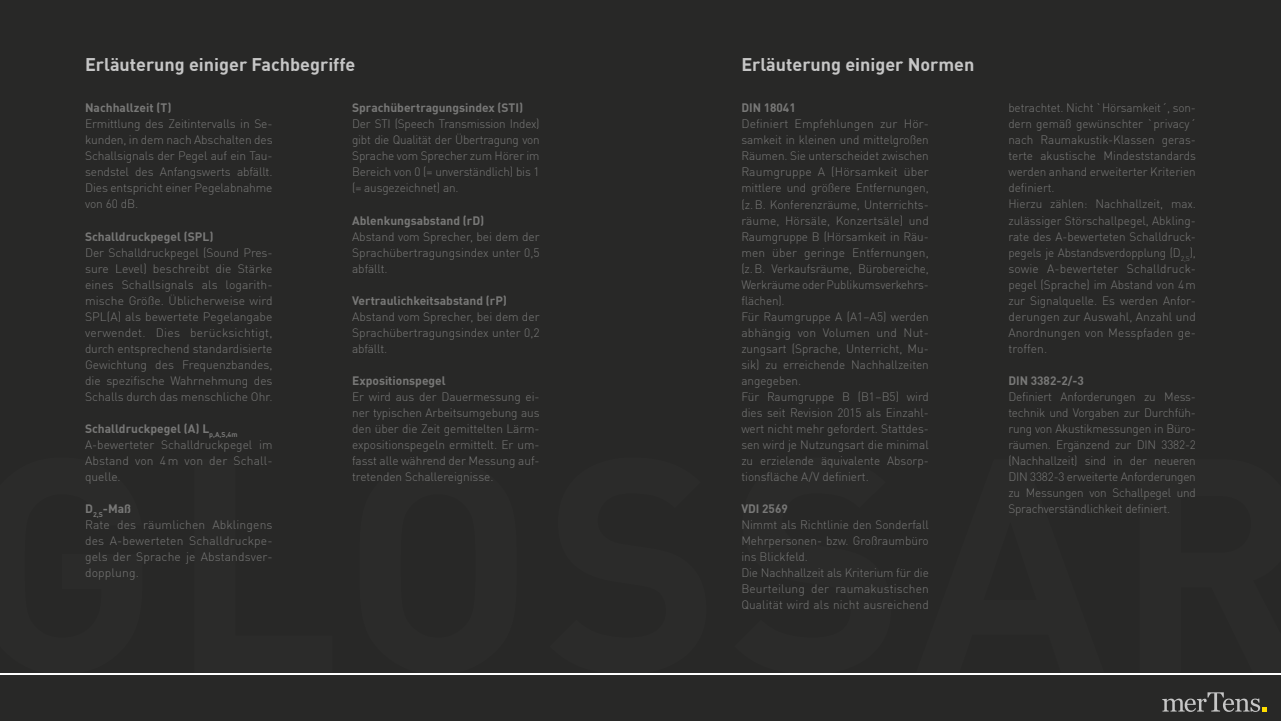
<style>
.page{position:relative;width:1281px;height:721px;background:#fff}
.page>*{position:absolute;margin:0;border:0;box-sizing:border-box;transform-origin:0 0}
.t1{font:700 18px "DINOT";color:#c6c6c6}
.t2{font:300 12px/16px "DINOT";color:#787877;text-align:justify}
.t3{font:700 12px "DINOT";color:#787877}
.s1{font-weight:700}
</style>
<div class="page">
<div style="left:0;top:0;width:1280px;height:672px;background:#282827"></div>
<div style="left:0;top:675px;width:1280px;height:45px;background:#282827"></div>
<svg style="left:1162px;top:692px;width:104px;height:19px"></svg>
<h1 class="t1" style="left:85px;top:50px;width:271px">Erläuterung einiger Fachbegriffe</h1>
<h1 class="t1" style="left:741px;top:50px;width:234px">Erläuterung einiger Normen</h1>
<p class="t3" style="left:85px;top:99px;width:88px">Nachhallzeit (T)</p>
<p class="t2" style="left:85px;top:115px;width:189px">Ermittlung des Zeitintervalls in Se&shy;kunden, in dem nach Abschalten des Schallsignals der Pegel auf ein Tau&shy;sendstel des Anfangswerts abfällt.<br>Dies entspricht einer Pegelabnahme von 60 dB.</p>
<p class="t3" style="left:85px;top:227px;width:130px">Schalldruckpegel (SPL)</p>
<p class="t2" style="left:85px;top:243px;width:189px">Der Schalldruckpegel (Sound Pres&shy;sure Level) beschreibt die Stärke eines Schallsignals als logarith&shy;mische Größe. Üblicherweise wird SPL(A) als bewertete Pegelangabe verwendet. Dies berücksichtigt, durch entsprechend standardisierte Gewichtung des Frequenzbandes, die spezifische Wahrnehmung des Schalls durch das menschliche Ohr.</p>
<p class="t2" style="left:85px;top:419px;width:189px;text-align:left"><span class="s1">Schalldruckpegel (A) L</span><sub>p,A,S,4m<br></sub>A-bewerteter Schalldruckpegel im<br>Abstand von 4m von der Schall&shy;quelle.</p>
<p class="t2" style="left:85px;top:499px;width:189px;text-align:left"><span class="s1">D</span><sub>2,S</sub><span class="s1">-Maß<br></span>Rate des räumlichen Abklingens des A-bewerteten Schalldruckpe&shy;gels der Sprache je Abstandsver&shy;dopplung.</p>
<p class="t3" style="left:352px;top:99px;width:172px">Sprachübertragungsindex (STI)</p>
<p class="t2" style="left:352px;top:115px;width:189px">Der STI (Speech Transmission Index) gibt die Qualität der Übertragung von Sprache vom Sprecher zum Hörer im Bereich von 0 (= unverständlich) bis 1 (= ausgezeichnet) an.</p>
<p class="t3" style="left:352px;top:211px;width:134px">Ablenkungsabstand (rD)</p>
<p class="t2" style="left:352px;top:227px;width:189px">Abstand vom Sprecher, bei dem der Sprachübertragungsindex unter 0,5 abfällt.</p>
<p class="t3" style="left:352px;top:291px;width:156px">Vertraulichkeitsabstand (rP)</p>
<p class="t2" style="left:352px;top:307px;width:189px">Abstand vom Sprecher, bei dem der Sprachübertragungsindex unter 0,2 abfällt.</p>
<p class="t3" style="left:352px;top:371px;width:95px">Expositionspegel</p>
<p class="t2" style="left:352px;top:387px;width:189px">Er wird aus der Dauermessung ei&shy;ner typischen Arbeitsumgebung aus den über die Zeit gemittelten Lärm&shy;expositionspegeln ermittelt. Er um&shy;fasst alle während der Messung auf&shy;tretenden Schallereignisse.</p>
<p class="t3" style="left:741px;top:99px;width:56px">DIN 18041</p>
<p class="t2" style="left:741px;top:115px;width:189px;text-align:left">Definiert Empfehlungen zur Hör&shy;samkeit in kleinen und mittelgroßen<br>Räumen. Sie unterscheidet zwischen<br>Raumgruppe A (Hörsamkeit über mittlere und größere Entfernungen, (z.B. Konferenzräume, Unterrichts&shy;räume, Hörsäle, Konzertsäle) und<br>Raumgruppe B (Hörsamkeit in Räu&shy;men über geringe Entfernungen, (z.B. Verkaufsräume, Bürobereiche,<br>Werkräume oder Publikumsverkehrs&shy;flächen).<br>Für Raumgruppe A (A1–A5) werden abhängig von Volumen und Nut&shy;zungsart (Sprache, Unterricht, Mu&shy;sik) zu erreichende Nachhallzeiten angegeben.<br>Für Raumgruppe B (B1–B5) wird dies seit Revision 2015 als Einzahl&shy;wert nicht mehr gefordert. Stattdes&shy;sen wird je Nutzungsart die minimal zu erzielende äquivalente Absorp&shy;tionsfläche A/V definiert.</p>
<p class="t3" style="left:741px;top:499px;width:48px">VDI 2569</p>
<p class="t2" style="left:741px;top:515px;width:189px;text-align:left">Nimmt als Richtlinie den Sonderfall<br>Mehrpersonen- bzw. Großraumbüro ins Blickfeld.<br>Die Nachhallzeit als Kriterium für die<br>Beurteilung der raumakustischen<br>Qualität wird als nicht ausreichend</p>
<p class="t2" style="left:1008px;top:99px;width:189px;text-align:left">betrachtet. Nicht `Hörsamkeit´, son&shy;dern gemäß gewünschter `privacy´ nach Raumakustik-Klassen geras&shy;terte akustische Mindeststandards werden anhand erweiterter Kriterien definiert.<br>Hierzu zählen: Nachhallzeit, max. zulässiger Störschallpegel, Abkling&shy;rate des A-bewerteten Schalldruck&shy;pegels je Abstandsverdopplung (D<sub>2,S</sub>), sowie A-bewerteter Schalldruck&shy;pegel (Sprache) im Abstand von 4m zur Signalquelle. Es werden Anfor&shy;derungen zur Auswahl, Anzahl und<br>Anordnungen von Messpfaden ge&shy;troffen.</p>
<p class="t3" style="left:1008px;top:371px;width:77px">DIN 3382-2/-3</p>
<p class="t2" style="left:1008px;top:387px;width:189px">Definiert Anforderungen zu Mess&shy;technik und Vorgaben zur Durchfüh&shy;rung von Akustikmessungen in Büro&shy;räumen. Ergänzend zur DIN 3382-2 (Nachhallzeit) sind in der neueren DIN 3382-3 erweiterte Anforderungen zu Messungen von Schallpegel und Sprachverständlichkeit definiert.</p>
</div>
